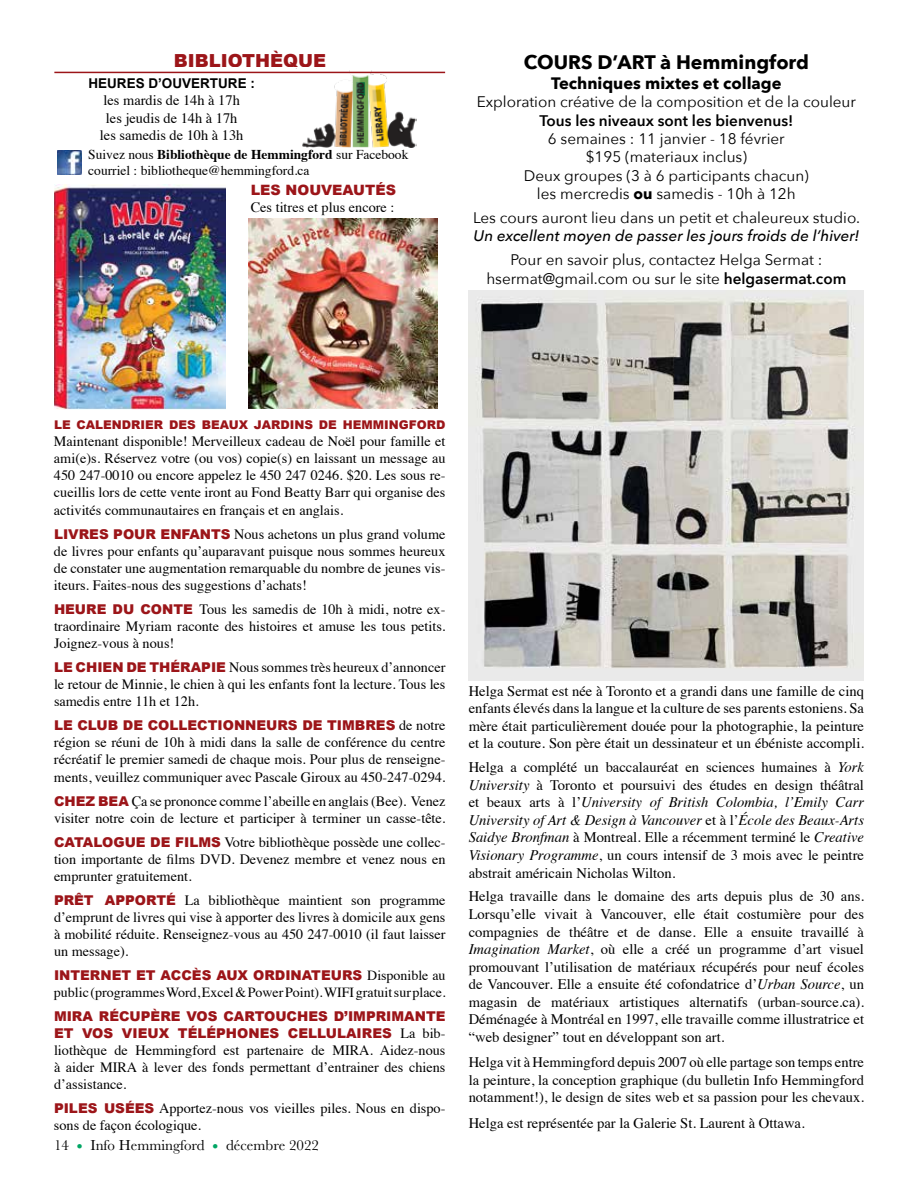
<style>
.page{position:relative;width:918px;height:1188px;background:#fff}
.page>*{position:absolute;margin:0;border:0;box-sizing:border-box;transform-origin:0 0}
.t1{font:700 19.5px "Avenir Next";color:#000}
.t2{font:900 18px "Arial";color:#9c1519}
.t3{font:700 16.5px "Avenir Next";color:#000}
.t4{font:15.3px/18.3px "Avenir Next";color:#000;text-align:center}
.t5{font:italic 500 15.3px "Avenir Next";color:#000}
.t6{font:600 15.3px "Avenir Next";color:#000}
.t7{font:15px "Baskerville";color:#000}
.t8{font:14.55px/17.5px "Times";color:#000;text-align:justify}
.t9{font:14.4px/17.2px "Times";color:#000;text-align:center}
.t10{font:14.25px/17.1px "Times";color:#000;text-align:justify}
.t11{font:900 14.25px "Arial";color:#9c1519}
.t12{font:13.95px "Times";color:#000}
.t13{font:900 13.5px/17.1px "Arial";color:#9c1519}
.t14{font:13.5px/16.2px "Times";color:#000}
.t15{font:700 13.5px "Arial";color:#000}
.t16{font:900 12px "Arial";color:#9c1519}
.s1{font-weight:700}
.s2{font-weight:600}
.s3{font-family:"Arial";font-weight:900;font-size:13.5px;color:#9c1519}
.s4{font-family:"Times";font-weight:400;font-size:14.25px;color:#000}
.s5{font-family:"Times";font-weight:400;font-size:13.95px;color:#000}
.s6{font-size:18px;color:#00a664}
.s7{font-style:italic}
</style>
<div class="page">
<img style="left:302px;top:70px;width:114px;height:78px">
<hr style="left:54px;top:72px;width:391px;height:1px;background:#9c1519">
<img style="left:57px;top:150px;width:24px;height:25px">
<img style="left:469px;top:290px;width:395px;height:390px">
<img style="left:248px;top:218px;width:190px;height:190px">
<img style="left:54px;top:184px;width:172px;height:225px">
<p class="t2" style="left:174px;top:47px;width:154px">BIBLIOTHÈQUE</p>
<p class="t15" style="left:88px;top:74px;width:168px">HEURES D’OUVERTURE :</p>
<p class="t9" style="left:100px;top:91px;width:145px">les mardis de 14h à 17h les jeudis de 14h à 17h les samedis de 10h à 13h</p>
<p class="t14" style="left:88px;top:145px;width:322px">Suivez nous <span class="s1">Bibliothèque de Hemmingford</span> sur Facebook courriel : bibliotheque@hemmingford.ca</p>
<p class="t11" style="left:251px;top:179px;width:147px">LES NOUVEAUTÉS</p>
<p class="t10" style="left:251px;top:197px;width:145px">Ces titres et plus encore :</p>
<h1 class="t1" style="left:524px;top:45px;width:287px">COURS D’ART à Hemmingford</h1>
<p class="t3" style="left:551px;top:69px;width:232px">Techniques mixtes et collage</p>
<p class="t4" style="left:477px;top:92px;width:381px">Exploration créative de la composition et de la couleur</p>
<p class="t6" style="left:539px;top:107px;width:255px">Tous les niveaux sont les bienvenus!</p>
<p class="t4" style="left:524px;top:129px;width:287px">6 semaines : 11 janvier - 18 février<br>$195 (materiaux inclus)<br>Deux groupes (3 à 6 participants chacun) les mercredis <span class="s1">ou</span> samedis - 10h à 12h</p>
<p class="t4" style="left:473px;top:208px;width:389px">Les cours auront lieu dans un petit et chaleureux studio.</p>
<p class="t5" style="left:474px;top:223px;width:387px">Un excellent moyen de passer les jours froids de l’hiver!</p>
<p class="t4" style="left:486px;top:250px;width:362px">Pour en savoir plus, contactez Helga Sermat : hsermat@gmail.com ou sur le site <span class="s2">helgasermat.com</span></p>
<p class="t16" style="left:54px;top:416px;width:393px">LE CALENDRIER DES BEAUX JARDINS DE HEMMINGFORD</p>
<p class="t10" style="left:54px;top:432px;width:393px">Maintenant disponible! Merveilleux cadeau de Noël pour famille et ami(e)s. Réservez votre (ou vos) copie(s) en laissant un message au 450 247-0010 ou encore appelez le 450 247 0246. $20. Les sous re&shy;cueillis lors de cette vente iront au Fond Beatty Barr qui organise des activités communautaires en français et en anglais.</p>
<p class="t10" style="left:54px;top:524px;width:393px"><span class="s3">LIVRES POUR ENFANTS</span> Nous achetons un plus grand volume de livres pour enfants qu’auparavant puisque nous sommes heureux de constater une augmentation remarquable du nombre de jeunes vis&shy;iteurs. Faites-nous des suggestions d’achats!</p>
<p class="t10" style="left:54px;top:599px;width:393px"><span class="s3">HEURE DU CONTE</span> Tous les samedis de 10h à midi, notre ex&shy;traordinaire Myriam raconte des histoires et amuse les tous petits.<br>Joignez-vous à nous!</p>
<p class="t10" style="left:54px;top:657px;width:393px"><span class="s3">LE CHIEN DE THÉRAPIE</span> Nous sommes très heureux d’annoncer le retour de Minnie, le chien à qui les enfants font la lecture. Tous les samedis entre 11h et 12h.</p>
<p class="t13" style="left:54px;top:716px;width:393px">LE CLUB DE COLLECTIONNEURS DE TIMBRES <span class="s4">de notre</span></p>
<p class="t10" style="left:54px;top:733px;width:393px">région se réuni de 10h à midi dans la salle de conférence du centre récréatif le premier samedi de chaque mois. Pour plus de renseigne&shy;ments, veuillez communiquer avec Pascale Giroux au 450-247-0294.</p>
<p class="t10" style="left:54px;top:791px;width:393px"><span class="s3">CHEZ BEA</span> Ça se prononce comme l’abeille en anglais (Bee). Venez visiter notre coin de lecture et participer à terminer un casse-tête.</p>
<p class="t10" style="left:54px;top:832px;width:393px"><span class="s3">CATALOGUE DE FILMS</span> Votre bibliothèque possède une collec&shy;tion importante de films DVD. Devenez membre et venez nous en emprunter gratuitement.</p>
<p class="t10" style="left:54px;top:890px;width:393px"><span class="s3">PRÊT APPORTÉ</span> La bibliothèque maintient son programme d’emprunt de livres qui vise à apporter des livres à domicile aux gens à mobilité réduite. Renseignez-vous au 450 247-0010 (il faut laisser un message).</p>
<p class="t13" style="left:54px;top:966px;width:393px">INTERNET ET ACCÈS AUX ORDINATEURS <span class="s5">Disponible au</span></p>
<p class="t12" style="left:54px;top:979px;width:393px">public (programmes Word, Excel &amp; Power Point). WIFI gratuit sur place.</p>
<p class="t13" style="left:54px;top:1007px;width:393px">MIRA RÉCUPÈRE VOS CARTOUCHES D’IMPRIMANTE<br>ET VOS VIEUX TÉLÉPHONES CELLULAIRES <span class="s4">La bib-</span></p>
<p class="t10" style="left:54px;top:1040px;width:393px">liothèque de Hemmingford est partenaire de MIRA. Aidez-nous à aider MIRA à lever des fonds permettant d’entrainer des chiens d’assistance.</p>
<p class="t10" style="left:54px;top:1099px;width:393px"><span class="s3">PILES USÉES</span> Apportez-nous vos vieilles piles. Nous en dispo&shy;sons de façon écologique.</p>
<p class="t7" style="left:54px;top:1136px;width:267px">14 <span class="s6">•</span> Info Hemmingford <span class="s6">•</span> décembre 2022</p>
<p class="t8" style="left:469px;top:681px;width:397px">Helga Sermat est née à Toronto et a grandi dans une famille de cinq enfants élevés dans la langue et la culture de ses parents estoniens. Sa mère était particulièrement douée pour la photographie, la peinture et la couture. Son père était un dessinateur et un ébéniste accompli.</p>
<p class="t8" style="left:469px;top:758px;width:397px">Helga a complété un baccalauréat en sciences humaines à <span class="s7">York University</span> à Toronto et poursuivi des études en design théâtral et beaux arts à l’<span class="s7">University of British Colombia, l’Emily Carr University of Art &amp; Design à Vancouver</span> et à l’<span class="s7">École des Beaux-Arts Saidye Bronfman</span> à Montreal. Elle a récemment terminé le <span class="s7">Creative Visionary Programme</span>, un cours intensif de 3 mois avec le peintre abstrait américain Nicholas Wilton.</p>
<p class="t8" style="left:469px;top:887px;width:397px">Helga travaille dans le domaine des arts depuis plus de 30 ans.<br>Lorsqu’elle vivait à Vancouver, elle était costumière pour des compagnies de théâtre et de danse. Elle a ensuite travaillé à <span class="s7">Imagination Market</span>, où elle a créé un programme d’art visuel promouvant l’utilisation de matériaux récupérés pour neuf écoles de Vancouver. Elle a ensuite été cofondatrice d’<span class="s7">Urban Source</span>, un magasin de matériaux artistiques alternatifs (urban-source.ca).<br>Déménagée à Montréal en 1997, elle travaille comme illustratrice et “web designer” tout en développant son art.</p>
<p class="t8" style="left:469px;top:1052px;width:397px">Helga vit à Hemmingford depuis 2007 où elle partage son temps entre la peinture, la conception graphique (du bulletin Info Hemmingford notamment!), le design de sites web et sa passion pour les chevaux.</p>
<p class="t8" style="left:469px;top:1113px;width:337px">Helga est représentée par la Galerie St. Laurent à Ottawa.</p>
</div>
